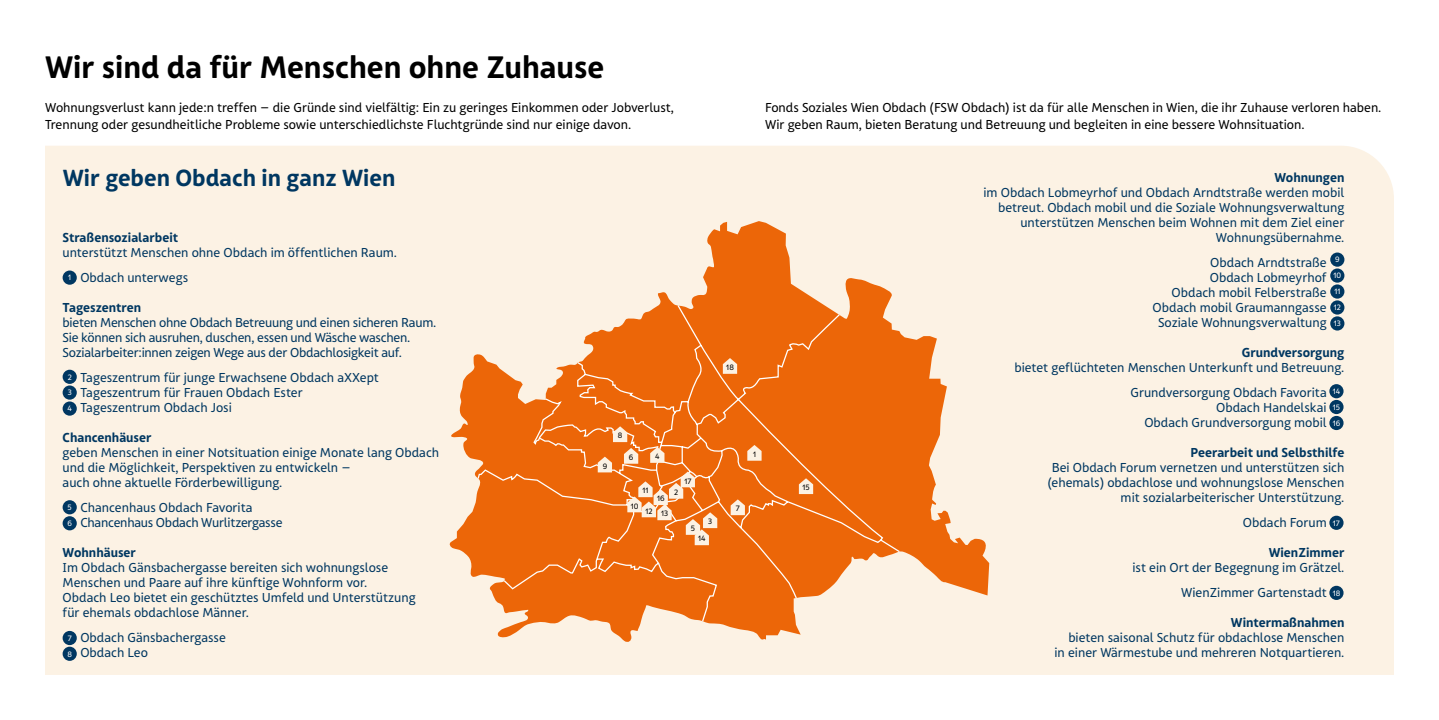
<style>
.page{position:relative;width:1439px;height:720px;background:#fff}
.page>*{position:absolute;margin:0;border:0;box-sizing:border-box;transform-origin:0 0}
.t1{font:700 30px "FSW Sans Pro";color:#000}
.t2{font:700 22.5px "FSW Sans Pro";color:#003761}
.t3{font:12.5px/15px "FSW Sans Pro";color:#003761}
.t4{font:12.5px/16.9px "FSW Sans Pro";color:#000}
.t5{font:12.5px/15px "FSW Sans Pro";letter-spacing:-.02em;color:#003761}
.t6{font:700 12.5px "FSW Sans Pro";color:#003761}
.t7{font:7.5px/16px "FSW Sans Pro";color:#fff}
.t8{font:7.5px "FSW Sans Pro";color:#000}
</style>
<div class="page">
<div style="left:45px;top:146px;width:1349px;height:528px;background:#fcf2e4"></div>
<div style="left:1330px;top:252px;width:14px;height:14px;background:#003761;border-radius:50%"></div>
<div style="left:1330px;top:268px;width:14px;height:14px;background:#003761;border-radius:50%"></div>
<div style="left:1330px;top:284px;width:14px;height:14px;background:#003761;border-radius:50%"></div>
<div style="left:1330px;top:300px;width:14px;height:14px;background:#003761;border-radius:50%"></div>
<div style="left:1330px;top:316px;width:14px;height:14px;background:#003761;border-radius:50%"></div>
<div style="left:1329px;top:384px;width:14px;height:14px;background:#003761;border-radius:50%"></div>
<div style="left:1329px;top:400px;width:14px;height:14px;background:#003761;border-radius:50%"></div>
<div style="left:1329px;top:416px;width:14px;height:14px;background:#003761;border-radius:50%"></div>
<div style="left:1329px;top:515px;width:14px;height:14px;background:#003761;border-radius:50%"></div>
<div style="left:1329px;top:585px;width:14px;height:14px;background:#003761;border-radius:50%"></div>
<div style="left:63px;top:270px;width:14px;height:14px;background:#003761;border-radius:50%"></div>
<div style="left:63px;top:369px;width:14px;height:15px;background:#003761;border-radius:50%"></div>
<div style="left:63px;top:385px;width:14px;height:14px;background:#003761;border-radius:50%"></div>
<div style="left:63px;top:401px;width:14px;height:14px;background:#003761;border-radius:50%"></div>
<div style="left:63px;top:500px;width:14px;height:14px;background:#003761;border-radius:50%"></div>
<div style="left:63px;top:516px;width:14px;height:14px;background:#003761;border-radius:50%"></div>
<div style="left:63px;top:630px;width:14px;height:14px;background:#003761;border-radius:50%"></div>
<div style="left:63px;top:646px;width:14px;height:14px;background:#003761;border-radius:50%"></div>
<svg style="left:448px;top:221px;width:545px;height:422px;background:#f8d2b1"></svg>
<svg style="left:476px;top:304px;width:425px;height:318px;background:#ee7d2c"></svg>
<svg style="left:730px;top:499px;width:15px;height:16px"></svg>
<svg style="left:747px;top:445px;width:14px;height:15px"></svg>
<svg style="left:799px;top:478px;width:14px;height:16px"></svg>
<svg style="left:613px;top:426px;width:14px;height:16px"></svg>
<svg style="left:624px;top:448px;width:14px;height:15px"></svg>
<svg style="left:598px;top:456px;width:14px;height:16px"></svg>
<svg style="left:650px;top:447px;width:14px;height:15px"></svg>
<svg style="left:627px;top:471px;width:90px;height:74px;background:#f19451"></svg>
<svg style="left:723px;top:358px;width:14px;height:15px"></svg>
<h1 class="t1" style="left:45px;top:48px;width:561px">Wir sind da für Menschen ohne Zuhause</h1>
<p class="t4" style="left:45px;top:99px;width:630px">Wohnungsverlust kann jede:n treffen – die Gründe sind vielfältig: Ein zu geringes Einkommen oder Jobverlust,<br>Trennung oder gesundheitliche Probleme sowie unterschiedlichste Fluchtgründe sind nur einige davon.</p>
<h2 class="t2" style="left:63px;top:163px;width:334px">Wir geben Obdach in ganz Wien</h2>
<p class="t6" style="left:63px;top:229px;width:117px">Straßensozialarbeit</p>
<p class="t3" style="left:80px;top:240px;width:318px;line-height:25px;text-indent:-18px">unterstützt Menschen ohne Obdach im öffentlichen Raum.<br>Obdach unterwegs</p>
<p class="t6" style="left:63px;top:299px;width:80px">Tageszentren</p>
<p class="t5" style="left:63px;top:315px;width:375px">bieten Menschen ohne Obdach Betreuung und einen sicheren Raum.<br>Sie können sich ausruhen, duschen, essen und Wäsche waschen.<br>Sozialarbeiter:innen zeigen Wege aus der Obdachlosigkeit auf.</p>
<p class="t3" style="left:80px;top:370px;width:300px">Tageszentrum für junge Erwachsene Obdach aXXept<br>Tageszentrum für Frauen Obdach Ester<br>Tageszentrum Obdach Josi</p>
<p class="t6" style="left:63px;top:429px;width:90px">Chancenhäuser</p>
<p class="t3" style="left:63px;top:445px;width:378px">geben Menschen in einer Notsituation einige Monate lang Obdach und die Möglichkeit, Perspektiven zu entwickeln –<br>auch ohne aktuelle Förderbewilligung.</p>
<p class="t5" style="left:80px;top:500px;width:204px">Chancenhaus Obdach Favorita<br>Chancenhaus Obdach Wurlitzergasse</p>
<p class="t6" style="left:63px;top:544px;width:75px">Wohnhäuser</p>
<p class="t3" style="left:63px;top:560px;width:355px">Im Obdach Gänsbachergasse bereiten sich wohnungslose Menschen und Paare auf ihre künftige Wohnform vor.<br>Obdach Leo bietet ein geschütztes Umfeld und Unterstützung für ehemals obdachlose Männer.</p>
<p class="t3" style="left:80px;top:630px;width:147px">Obdach Gänsbachergasse<br>Obdach Leo</p>
<p class="t7" style="left:68px;top:269px;width:5px">1</p>
<p class="t7" style="left:68px;top:369px;width:6px;text-align:justify">2<br>3<br>4</p>
<p class="t7" style="left:67px;top:499px;width:6px">5<br>6</p>
<p class="t7" style="left:67px;top:630px;width:6px">7<br>8</p>
<p class="t8" style="left:603px;top:461px;width:6px">9</p>
<p class="t8" style="left:618px;top:431px;width:6px">8</p>
<p class="t8" style="left:629px;top:452px;width:6px">6</p>
<p class="t8" style="left:655px;top:451px;width:6px">4</p>
<p class="t8" style="left:684px;top:476px;width:9px">17</p>
<p class="t8" style="left:642px;top:486px;width:8px">11</p>
<p class="t8" style="left:674px;top:487px;width:6px">2</p>
<p class="t8" style="left:657px;top:494px;width:9px">16</p>
<p class="t8" style="left:631px;top:501px;width:9px">10</p>
<p class="t8" style="left:645px;top:506px;width:9px">12</p>
<p class="t8" style="left:661px;top:509px;width:9px">13</p>
<p class="t8" style="left:691px;top:523px;width:6px">5</p>
<p class="t8" style="left:708px;top:517px;width:6px">3</p>
<p class="t8" style="left:698px;top:534px;width:9px">14</p>
<p class="t4" style="left:765px;top:99px;width:618px">Fonds Soziales Wien Obdach (FSW Obdach) ist da für alle Menschen in Wien, die ihr Zuhause verloren haben.<br>Wir geben Raum, bieten Beratung und Betreuung und begleiten in eine bessere Wohnsituation.</p>
<p class="t8" style="left:726px;top:362px;width:9px">18</p>
<p class="t8" style="left:753px;top:449px;width:5px">1</p>
<p class="t8" style="left:736px;top:504px;width:6px">7</p>
<p class="t8" style="left:802px;top:483px;width:9px">15</p>
<p class="t6" style="left:1274px;top:169px;width:72px">Wohnungen</p>
<p class="t3" style="left:983px;top:185px;width:362px;text-align:right">im Obdach Lobmeyrhof und Obdach Arndtstraße werden mobil betreut. Obdach mobil und die Soziale Wohnungsverwaltung unterstützen Menschen beim Wohnen mit dem Ziel einer Wohnungsübernahme.</p>
<p class="t3" style="left:1152px;top:255px;width:176px;text-align:right">Obdach Arndtstraße<br>Obdach Lobmeyrhof<br>Obdach mobil Felberstraße<br>Obdach mobil Graumanngasse<br>Soziale Wohnungsverwaltung</p>
<p class="t6" style="left:1241px;top:344px;width:104px">Grundversorgung</p>
<p class="t3" style="left:1130px;top:355px;width:216px;line-height:25px;text-indent:-116px">bietet geflüchteten Menschen Unterkunft und Betreuung.<br>Grundversorgung Obdach Favorita</p>
<p class="t3" style="left:1144px;top:400px;width:184px;text-align:right">Obdach Handelskai<br>Obdach Grundversorgung mobil</p>
<p class="t6" style="left:1190px;top:444px;width:155px">Peerarbeit und Selbsthilfe</p>
<p class="t3" style="left:1047px;top:460px;width:298px;text-align:right">Bei Obdach Forum vernetzen und unterstützen sich (ehemals) obdachlose und wohnungslose Menschen mit sozialarbeiterischer Unterstützung.</p>
<p class="t3" style="left:1242px;top:515px;width:85px">Obdach Forum</p>
<p class="t6" style="left:1268px;top:544px;width:77px">WienZimmer</p>
<p class="t3" style="left:1181px;top:555px;width:165px;line-height:25px;text-indent:-49px">ist ein Ort der Begegnung im Grätzel.<br>WienZimmer Gartenstadt</p>
<p class="t6" style="left:1231px;top:614px;width:115px">Wintermaßnahmen</p>
<p class="t3" style="left:1054px;top:630px;width:291px;text-align:right">bieten saisonal Schutz für obdachlose Menschen<br>in einer Wärmestube und mehreren Notquartieren.</p>
<p class="t7" style="left:1333px;top:251px;width:9px">9<br>10<br>11<br>12<br>13</p>
<p class="t7" style="left:1332px;top:383px;width:9px;text-align:justify">14<br>15<br>16</p>
<p class="t7" style="left:1333px;top:514px;width:9px">17</p>
<p class="t7" style="left:1332px;top:584px;width:9px">18</p>
</div>
